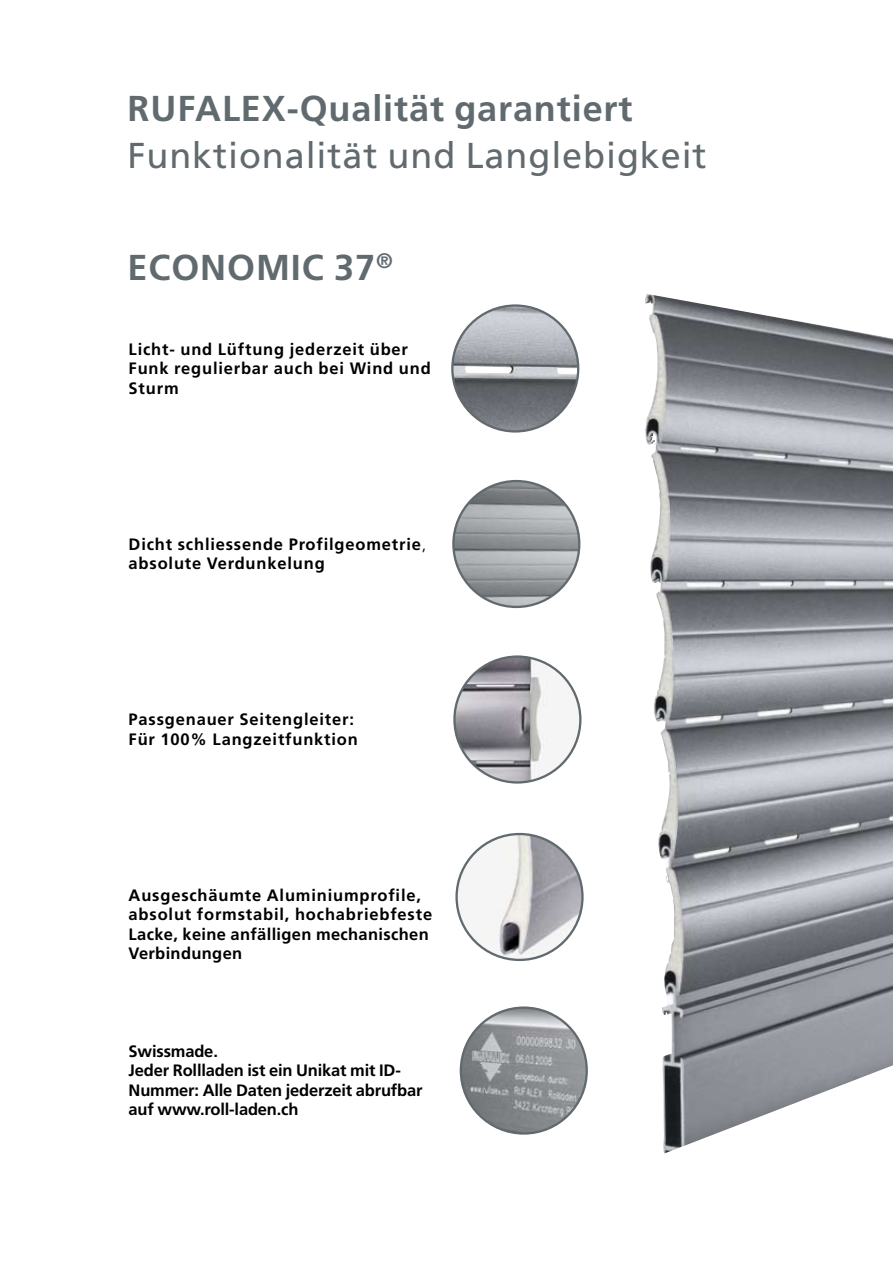
<style>
.page{position:relative;width:893px;height:1263px;background:#fff}
.page>*{position:absolute;margin:0;border:0;box-sizing:border-box;transform-origin:0 0}
.t1{font:700 36px "Frutiger LT";letter-spacing:.025em;color:#616a6e}
.t2{font:36px "Frutiger LT";letter-spacing:.025em;color:#616a6e}
.t3{font:700 16.5px/19.5px "Frutiger LT";letter-spacing:.05em;color:#000}
.t4{font:700 16.5px/19.5px "Frutiger LT";letter-spacing:-.01em;color:#000}
.s1{font-weight:300}
</style>
<div class="page">
<img style="left:645px;top:294px;width:248px;height:859px">
<img style="left:452px;top:307px;width:126px;height:123px">
<img style="left:453px;top:481px;width:126px;height:126px;border-radius:63px">
<img style="left:454px;top:657px;width:126px;height:125px;border-radius:63px">
<img style="left:457px;top:834px;width:125px;height:126px;border-radius:63px">
<img style="left:461px;top:1008px;width:126px;height:125px;border-radius:63px">
<h1 class="t1" style="left:128px;top:87px;width:506px">RUFALEX-Qualität garantiert</h1>
<h1 class="t2" style="left:128px;top:134px;width:581px">Funktionalität und Langlebigkeit</h1>
<h1 class="t1" style="left:128px;top:247px;width:267px">ECONOMIC 37<sup>®</sup></h1>
<p class="t3" style="left:129px;top:339px;width:304px">Licht- und Lüftung jederzeit über<br>Funk regulierbar auch bei Wind und<br>Sturm</p>
<p class="t3" style="left:129px;top:534px;width:299px">Dicht schliessende Profilgeometrie<span class="s1">, </span>absolute Verdunkelung</p>
<p class="t3" style="left:129px;top:710px;width:231px">Passgenauer Seitengleiter:<br>Für 100% Langzeitfunktion</p>
<p class="t3" style="left:129px;top:885px;width:305px">Ausgeschäumte Aluminiumprofile, absolut formstabil, hochabriebfeste<br>Lacke, keine anfälligen mechanischen<br>Verbindungen</p>
<p class="t4" style="left:129px;top:1041px;width:295px">Swissmade.<br>Jeder Rollladen ist ein Unikat mit ID-<br>Nummer: Alle Daten jederzeit abrufbar auf www.roll-laden.ch</p>
</div>
